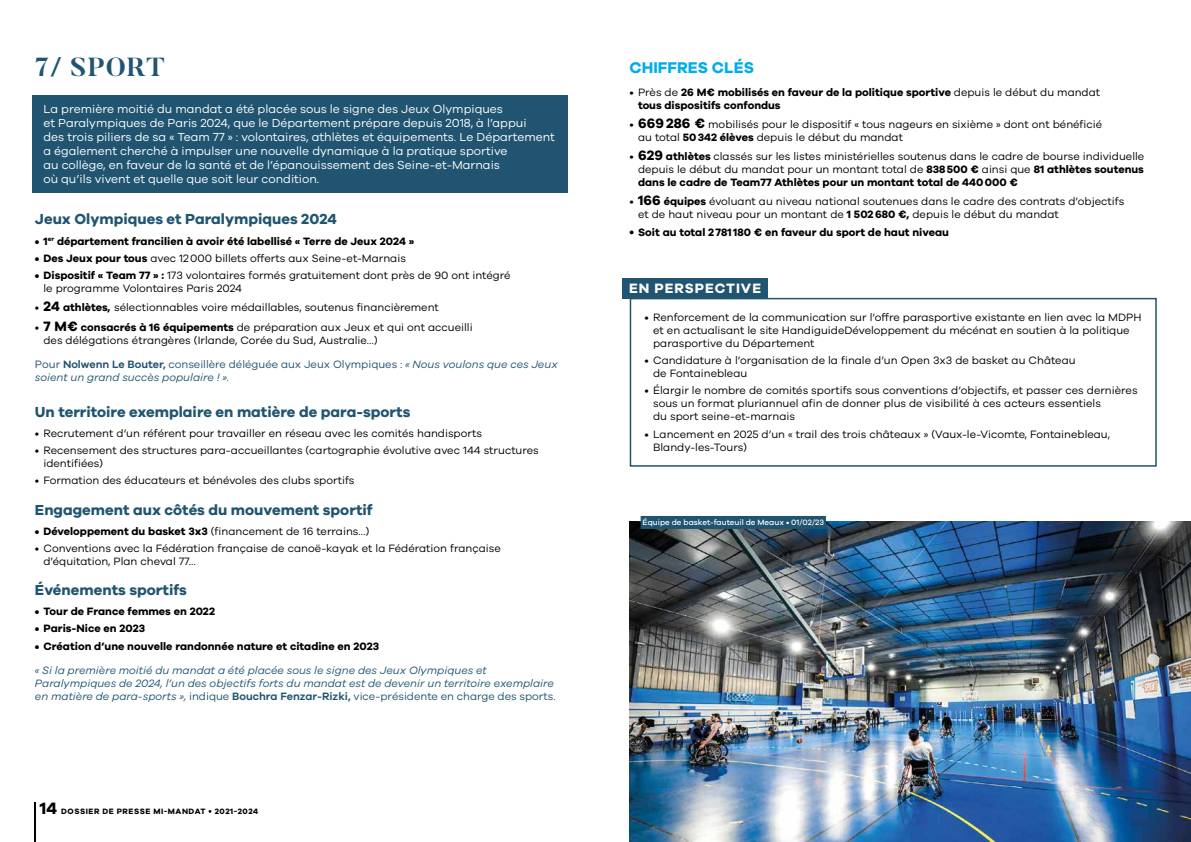
<style>
.page{position:relative;width:1191px;height:842px;background:#fff}
.page>*{position:absolute;margin:0;border:0;box-sizing:border-box;transform-origin:0 0}
.t1{font:700 26px "Butler";letter-spacing:.04em;color:#205470}
.t2{font:700 16px "Galano Grotesque";color:#00ade9}
.t3{font:700 15px "Galano Grotesque";color:#205470}
.t4{font:700 14px "Galano Grotesque";letter-spacing:.07em;color:#fff}
.t5{font:12px/14px "Galano Grotesque";color:#fff}
.t6{font:11px/13px "Galano Grotesque";color:#000}
.t7{font:italic 11px/13px "Galano Grotesque";color:#205470}
.t8{font:700 11px/13px "Galano Grotesque";color:#000}
.t9{font:500 8px "Galano Grotesque";color:#fff}
.t10{font:700 8px "Galano Grotesque";letter-spacing:.07em;color:#000}
.s1{font-weight:700}
.s2{font-weight:700;font-size:14px}
.s3{font-style:normal}
.s4{font-weight:600;font-style:normal}
.s5{font-size:17px}
.s6{font-weight:400}
</style>
<div class="page">
<div style="left:32px;top:95px;width:536px;height:98px;background:#205470"></div>
<div style="left:629px;top:298px;width:527px;height:169px;border:2px solid #205470"></div>
<div style="left:622px;top:278px;width:146px;height:21px;background:#205470"></div>
<hr style="left:34px;top:802px;width:2px;height:40px;background:#000">
<img style="left:629px;top:522px;width:562px;height:320px">
<div style="left:640px;top:516px;width:186px;height:13px;background:#205470"></div>
<h1 class="t1" style="left:35px;top:51px;width:131px">7/ SPORT</h1>
<p class="t5" style="left:43px;top:102px;width:513px">La première moitié du mandat a été placée sous le signe des Jeux Olympiques<br>et Paralympiques de Paris 2024, que le Département prépare depuis 2018, à l’appui<br>des trois piliers de sa « Team 77 » : volontaires, athlètes et équipements. Le Département a également cherché à impulser une nouvelle dynamique à la pratique sportive<br>au collège, en faveur de la santé et de l’épanouissement des Seine-et-Marnais<br>où qu’ils vivent et quelle que soit leur condition.</p>
<h3 class="t3" style="left:35px;top:210px;width:303px">Jeux Olympiques et Paralympiques 2024</h3>
<p class="t8" style="left:35px;top:234px;width:381px">• 1<sup>er</sup> département francilien à avoir été labellisé « Terre de Jeux 2024 »</p>
<p class="t6" style="left:35px;top:251px;width:372px"><span class="s1">• Des Jeux pour tous</span> avec 12000 billets offerts aux Seine-et-Marnais</p>
<p class="t6" style="left:43px;top:269px;width:468px;text-indent:-9px"><span class="s1">• Dispositif « Team 77 » :</span> 173 volontaires formés gratuitement dont près de 90 ont intégré le programme Volontaires Paris 2024</p>
<p class="t6" style="left:35px;top:301px;width:405px">• <span class="s2">24</span> <span class="s1">athlètes,</span> sélectionnables voire médaillables, soutenus financièrement</p>
<p class="t6" style="left:43px;top:320px;width:431px;text-indent:-9px">• <span class="s2">7 M€</span> <span class="s1">consacrés à 16 équipements</span> de préparation aux Jeux et qui ont accueilli des délégations étrangères (Irlande, Corée du Sud, Australie…)</p>
<p class="t7" style="left:35px;top:357px;width:524px"><span class="s3">Pour</span> <span class="s4">Nolwenn Le Bouter,</span> <span class="s3">conseillère déléguée aux Jeux Olympiques :</span> « Nous voulons que ces Jeux soient un grand succès populaire ! ».</p>
<h3 class="t3" style="left:35px;top:402px;width:377px">Un territoire exemplaire en matière de para-sports</h3>
<p class="t6" style="left:35px;top:426px;width:448px">• Recrutement d’un référent pour travailler en réseau avec les comités handisports</p>
<p class="t6" style="left:43px;top:444px;width:497px;text-indent:-9px">• Recensement des structures para-accueillantes (cartographie évolutive avec 144 structures identifiées)</p>
<p class="t6" style="left:35px;top:474px;width:321px">• Formation des éducateurs et bénévoles des clubs sportifs</p>
<h3 class="t3" style="left:35px;top:500px;width:339px">Engagement aux côtés du mouvement sportif</h3>
<p class="t6" style="left:35px;top:524px;width:336px"><span class="s1">• Développement du basket 3x3</span> (financement de 16 terrains…)</p>
<p class="t6" style="left:43px;top:541px;width:459px;text-indent:-9px">• Conventions avec la Fédération française de canoë-kayak et la Fédération française d’équitation, Plan cheval 77…</p>
<h3 class="t3" style="left:35px;top:581px;width:153px">Événements sportifs</h3>
<p class="t8" style="left:35px;top:605px;width:181px">• Tour de France femmes en 2022</p>
<p class="t8" style="left:35px;top:622px;width:112px">• Paris-Nice en 2023</p>
<p class="t8" style="left:35px;top:639px;width:346px">• Création d’une nouvelle randonnée nature et citadine en 2023</p>
<p class="t7" style="left:35px;top:663px;width:522px">« Si la première moitié du mandat a été placée sous le signe des Jeux Olympiques et<br>Paralympiques de 2024, l’un des objectifs forts du mandat est de devenir un territoire exemplaire en matière de para-sports », <span class="s3">indique</span> <span class="s4">Bouchra Fenzar-Rizki,</span> <span class="s3">vice-présidente en charge des sports.</span></p>
<p class="t10" style="left:40px;top:806px;width:220px"><span class="s5">14</span> DOSSIER DE PRESSE MI-MANDAT • 2021-2024</p>
<h2 class="t2" style="left:629px;top:57px;width:126px">CHIFFRES CLÉS</h2>
<p class="t8" style="left:638px;top:85px;width:464px;text-indent:-9px"><span class="s6">• Près de</span> 26 M€ mobilisés en faveur de la politique sportive <span class="s6">depuis le début du mandat </span>tous dispositifs confondus</p>
<p class="t6" style="left:638px;top:117px;width:466px;text-indent:-9px">• <span class="s2">669286 €</span> mobilisés pour le dispositif « tous nageurs en sixième » dont ont bénéficié au total <span class="s1">50342 élèves</span> depuis le début du mandat</p>
<p class="t6" style="left:638px;top:150px;width:508px;text-align:justify;text-indent:-8px">• <span class="s2">629</span> <span class="s1">athlètes</span> classés sur les listes ministérielles soutenus dans le cadre de bourse individuelle depuis le début du mandat pour un montant total de <span class="s1">838500 €</span> ainsi que <span class="s1">81 athlètes soutenus dans le cadre de Team77 Athlètes pour un montant total de 440000 €</span></p>
<p class="t6" style="left:638px;top:195px;width:488px;text-indent:-8px">• <span class="s2">166</span> <span class="s1">équipes</span> évoluant au niveau national soutenues dans le cadre des contrats d’objectifs et de haut niveau pour un montant de <span class="s1">1 502680 €,</span> depuis le début du mandat</p>
<p class="t8" style="left:629px;top:225px;width:321px">• Soit au total 2781180 € en faveur du sport de haut niveau</p>
<p class="t4" style="left:629px;top:280px;width:133px">EN PERSPECTIVE</p>
<p class="t6" style="left:653px;top:310px;width:490px;text-indent:-9px">• Renforcement de la communication sur l’offre parasportive existante en lien avec la MDPH et en actualisant le site HandiguideDéveloppement du mécénat en soutien à la politique parasportive du Département</p>
<p class="t6" style="left:653px;top:354px;width:424px;text-indent:-9px">• Candidature à l’organisation de la finale d’un Open 3x3 de basket au Château de Fontainebleau</p>
<p class="t6" style="left:653px;top:384px;width:486px;text-indent:-9px">• Élargir le nombre de comités sportifs sous conventions d’objectifs, et passer ces dernières sous un format pluriannuel afin de donner plus de visibilité à ces acteurs essentiels<br>du sport seine-et-marnais</p>
<p class="t6" style="left:653px;top:427px;width:458px;text-indent:-9px">• Lancement en 2025 d’un « trail des trois châteaux » (Vaux-le-Vicomte, Fontainebleau,<br>Blandy-les-Tours)</p>
<p class="t9" style="left:642px;top:518px;width:183px">Équipe de basket-fauteuil de Meaux • 01/02/23</p>
</div>
